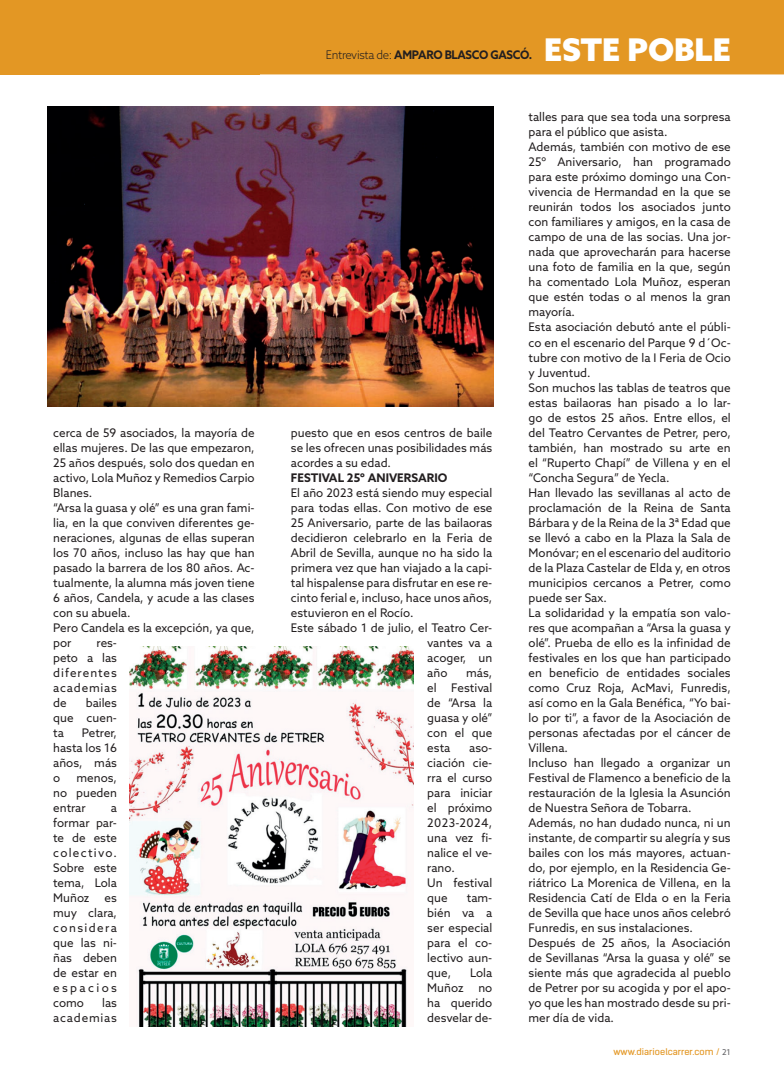
<style>
.page{position:relative;width:784px;height:1085px;background:#fff}
.page>*{position:absolute;margin:0;border:0;box-sizing:border-box;transform-origin:0 0}
.t1{font:900 31.25px "Azo Sans";color:#fff}
.t2{font:11.88px/15px "Azo Sans";color:#231f20;text-align:justify}
.t3{font:700 11.88px "Azo Sans";color:#231f20;scale:.95 1}
.t4{font:700 11.88px "Azo Sans";color:#231f20}
.t5{font:11.88px/15px "Azo Sans";letter-spacing:.07em;color:#231f20;text-align:right}
.t6{font:8.75px "Kelson Sans";color:#e39724;scale:1.1 1}
.s1{font-weight:300}
.s2{font-family:"Azo Sans";font-size:8.12px;color:#636366}
</style>
<div class="page">
<div style="left:0;top:0;width:260px;height:74px;background:#e39724"></div>
<div style="left:260px;top:0;width:523px;height:74px;background:#e39724"></div>
<img style="left:48px;top:106px;width:445px;height:300px">
<img style="left:130px;top:646px;width:283px;height:380px">
<p class="t2" style="left:53px;top:424px;width:203px;text-align:left">cerca de 59 asociados, la mayoría de ellas mujeres. De las que empezaron,<br>25 años después, solo dos quedan en activo, Lola Muñoz y Remedios Carpio<br>Blanes.<br>“Arsa la guasa y olé” es una gran fami&shy;lia, en la que conviven diferentes ge&shy;neraciones, algunas de ellas superan los 70 años, incluso las hay que han pasado la barrera de los 80 años. Ac&shy;tualmente, la alumna más joven tiene<br>6 años, Candela, y acude a las clases con su abuela.<br>Pero Candela es la excepción, ya que, por</p>
<p class="t2" style="left:53px;top:634px;width:65px;text-indent:43px">res&shy;peto a las diferentes academias de</p>
<p class="t2" style="left:53px;top:694px;width:65px;text-indent:33px">bailes que cuen&shy;ta</p>
<p class="t2" style="left:53px;top:724px;width:65px;text-indent:29px">Petrer, hasta los 16 años, más o</p>
<p class="t2" style="left:53px;top:769px;width:65px;text-indent:23px">menos, no pueden entrar</p>
<p class="t2" style="left:53px;top:799px;width:65px;text-indent:58px">a formar par&shy;te de este colectivo.<br>Sobre este tema, Lola Muñoz</p>
<p class="t2" style="left:53px;top:889px;width:65px;text-indent:51px">es muy clara, considera que las ni&shy;ñas deben de estar en espacios como</p>
<p class="t5" style="left:53px;top:994px;width:65px">las academias</p>
<p class="t3" style="left:326px;top:47px;width:218px"><span class="s1">Entrevista de:</span> AMPARO BLASCO GASCÓ.</p>
<h1 class="t1" style="left:544px;top:29px;width:188px">ESTE POBLE</h1>
<p class="t2" style="left:291px;top:424px;width:203px">puesto que en esos centros de baile se les ofrecen unas posibilidades más acordes a su edad.</p>
<p class="t4" style="left:291px;top:469px;width:158px">FESTIVAL 25º ANIVERSARIO</p>
<p class="t2" style="left:291px;top:484px;width:203px">El año 2023 está siendo muy especial</p>
<p class="t2" style="left:291px;top:499px;width:203px">para todas ellas. Con motivo de ese</p>
<p class="t2" style="left:291px;top:514px;width:203px">25 Aniversario, parte de las bailaoras</p>
<p class="t2" style="left:291px;top:529px;width:203px">decidieron celebrarlo en la Feria de</p>
<p class="t2" style="left:291px;top:544px;width:203px">Abril de Sevilla, aunque no ha sido la</p>
<p class="t2" style="left:291px;top:559px;width:203px">primera vez que han viajado a la capi-</p>
<p class="t2" style="left:291px;top:574px;width:203px">tal hispalense para disfrutar en ese re-</p>
<p class="t2" style="left:291px;top:589px;width:203px">cinto ferial e, incluso, hace unos años,</p>
<p class="t2" style="left:291px;top:604px;width:124px">estuvieron en el Rocío.</p>
<p class="t2" style="left:291px;top:619px;width:203px">Este sábado 1 de julio, el Teatro Cer-</p>
<p class="t2" style="left:427px;top:634px;width:66px">vantes va a</p>
<p class="t2" style="left:427px;top:649px;width:67px">acoger, un</p>
<p class="t2" style="left:427px;top:664px;width:22px">año</p>
<p class="t2" style="left:427px;top:664px;width:67px;text-indent:39px">más, el Festival de “Arsa la guasa y olé” con el que esta</p>
<p class="t2" style="left:427px;top:739px;width:67px;text-align:left;text-indent:42px">aso&shy;ciación cie&shy;rra el curso para iniciar el próximo<br>2023-2024, una vez fi&shy;nalice el ve&shy;rano.<br>Un festival que</p>
<p class="t2" style="left:427px;top:889px;width:67px;text-indent:39px">tam&shy;bién va a ser especial para el co&shy;lectivo aun&shy;que,</p>
<p class="t2" style="left:469px;top:964px;width:24px">Lola</p>
<p class="t2" style="left:427px;top:979px;width:38px">Muñoz</p>
<p class="t2" style="left:427px;top:979px;width:67px;text-indent:51px">no ha querido desvelar de-</p>
<p class="t2" style="left:528px;top:109px;width:204px;text-align:left">talles para que sea toda una sorpresa para el público que asista.<br>Además, también con motivo de ese 25º Aniversario, han programado para este próximo domingo una Con&shy;vivencia de Hermandad en la que se reunirán todos los asociados junto con familiares y amigos, en la casa de campo de una de las socias. Una jor&shy;nada que aprovecharán para hacerse una foto de familia en la que, según ha comentado Lola Muñoz, esperan que estén todas o al menos la gran mayoría.<br>Esta asociación debutó ante el públi&shy;co en el escenario del Parque 9 d´Oc&shy;tubre con motivo de la I Feria de Ocio y Juventud.<br>Son muchos las tablas de teatros que estas bailaoras han pisado a lo lar&shy;go de estos 25 años. Entre ellos, el del Teatro Cervantes de Petrer, pero, también, han mostrado su arte en el “Ruperto Chapí” de Villena y en el “Concha Segura” de Yecla.<br>Han llevado las sevillanas al acto de proclamación de la Reina de Santa Bárbara y de la Reina de la 3ª Edad que se llevó a cabo en la Plaza la Sala de Monóvar; en el escenario del auditorio de la Plaza Castelar de Elda y, en otros municipios cercanos a Petrer, como puede ser Sax.<br>La solidaridad y la empatía son valo&shy;res que acompañan a “Arsa la guasa y olé”. Prueba de ello es la infinidad de festivales en los que han participado en beneficio de entidades sociales como Cruz Roja, AcMavi, Funredis, así como en la Gala Benéfica, “Yo bai&shy;lo por ti”, a favor de la Asociación de personas afectadas por el cáncer de Villena.<br>Incluso han llegado a organizar un Festival de Flamenco a beneficio de la restauración de la Iglesia la Asunción de Nuestra Señora de Tobarra.<br>Además, no han dudado nunca, ni un instante, de compartir su alegría y sus bailes con los más mayores, actuan&shy;do, por ejemplo, en la Residencia Ge&shy;riátrico La Morenica de Villena, en la Residencia Catí de Elda o en la Feria de Sevilla que hace unos años celebró Funredis, en sus instalaciones.<br>Después de 25 años, la Asociación de Sevillanas “Arsa la guasa y olé” se siente más que agradecida al pueblo de Petrer por su acogida y por el apo&shy;yo que les han mostrado desde su pri&shy;mer día de vida.</p>
<p class="t6" style="left:613px;top:1046px;width:108px">www.diarioelcarrer.com / <span class="s2">21</span></p>
</div>
